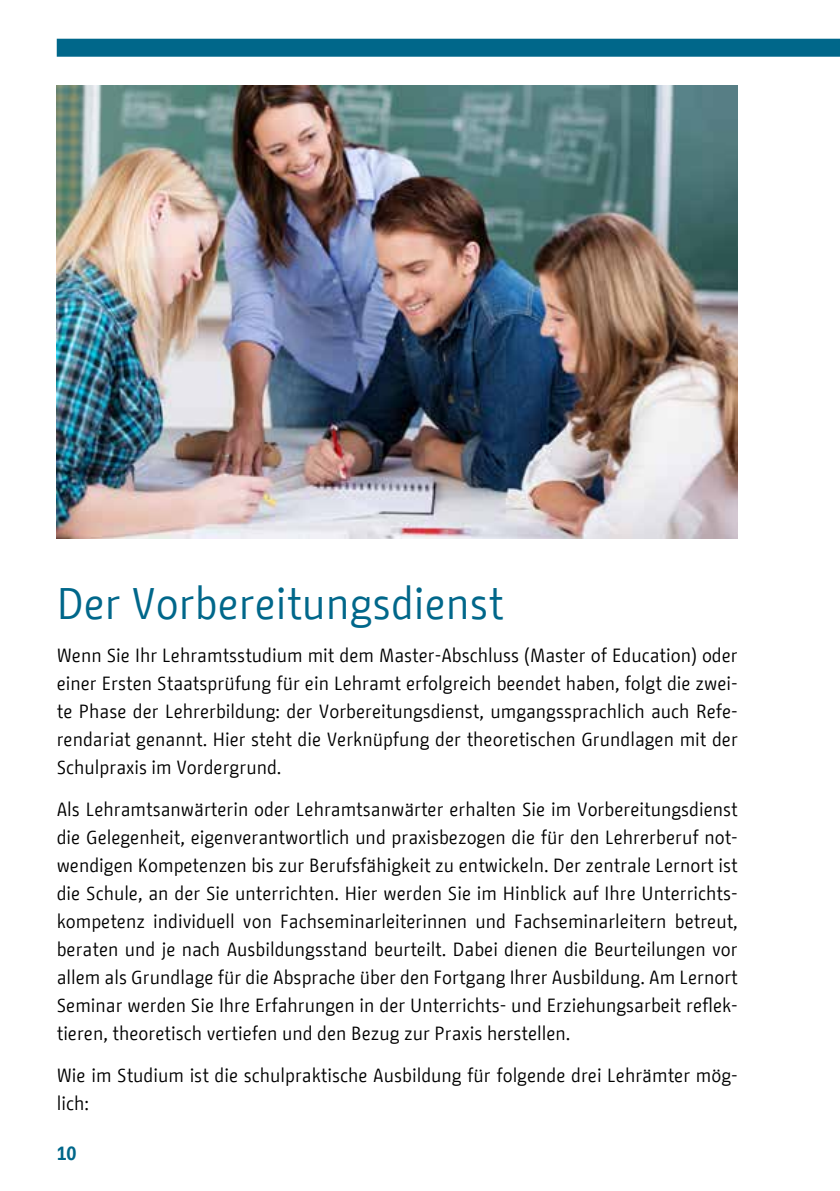
<style>
.page{position:relative;width:840px;height:1191px;background:#fff}
.page>*{position:absolute;margin:0;border:0;box-sizing:border-box;transform-origin:0 0}
.t1{font:44px "BMF Change";color:#00678a}
.t2{font:19px/28px "BMF Change";color:#000;text-align:justify}
.t3{font:700 19px "BMF Change";color:#00678a}
</style>
<div class="page">
<div style="left:66px;top:39px;width:764px;height:18px;background:#00678a"></div>
<img style="left:57px;top:85px;width:680px;height:454px">
<h1 class="t1" style="left:57px;top:572px;width:448px">Der Vorbereitungsdienst</h1>
<p class="t2" style="left:57px;top:641px;width:682px">Wenn Sie Ihr Lehramtsstudium mit dem Master-Abschluss (Master of Education) oder einer Ersten Staatsprüfung für ein Lehramt erfolgreich beendet haben, folgt die zwei&shy;te Phase der Lehrerbildung: der Vorbereitungsdienst, umgangssprachlich auch Refe&shy;rendariat genannt. Hier steht die Verknüpfung der theoretischen Grundlagen mit der Schulpraxis im Vordergrund.</p>
<p class="t2" style="left:57px;top:795px;width:682px">Als Lehramtsanwärterin oder Lehramtsanwärter erhalten Sie im Vorbereitungsdienst die Gelegenheit, eigenverantwortlich und praxisbezogen die für den Lehrerberuf not&shy;wendigen Kompetenzen bis zur Berufsfähigkeit zu entwickeln. Der zentrale Lernort ist die Schule, an der Sie unterrichten. Hier werden Sie im Hinblick auf Ihre Unterrichts&shy;kompetenz individuell von Fachseminarleiterinnen und Fachseminarleitern betreut, beraten und je nach Ausbildungsstand beurteilt. Dabei dienen die Beurteilungen vor allem als Grundlage für die Absprache über den Fortgang Ihrer Ausbildung. Am Lernort Seminar werden Sie Ihre Erfahrungen in der Unterrichts- und Erziehungsarbeit reflek&shy;tieren, theoretisch vertiefen und den Bezug zur Praxis herstellen.</p>
<p class="t2" style="left:57px;top:1061px;width:682px">Wie im Studium ist die schulpraktische Ausbildung für folgende drei Lehrämter mög&shy;lich:</p>
<p class="t3" style="left:57px;top:1139px;width:21px">10</p>
</div>
